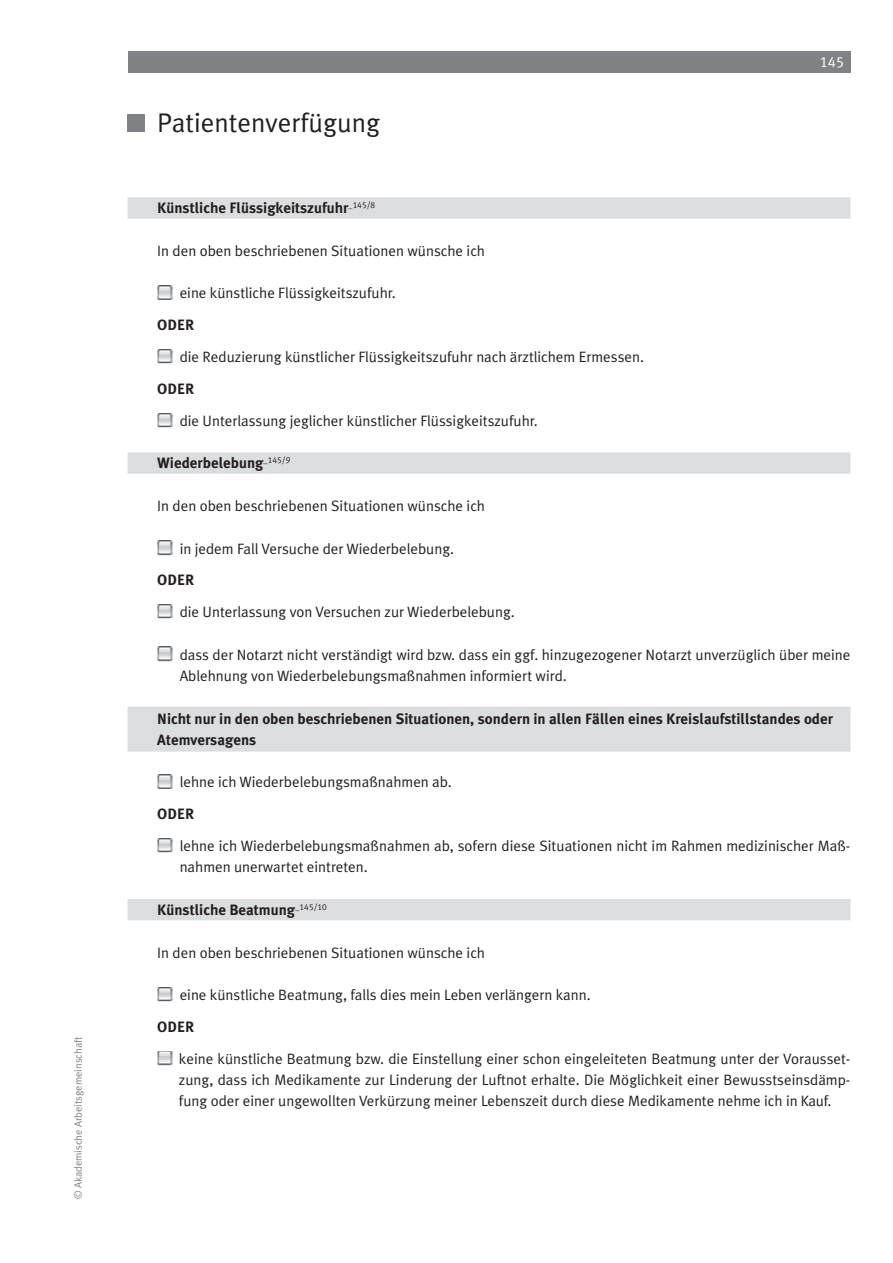
<style>
.page{position:relative;width:893px;height:1263px;background:#fff}
.page>*{position:absolute;margin:0;border:0;box-sizing:border-box;transform-origin:0 0}
.t1{font:27px "Meta Plus Normal";color:#231f20}
.t2{font:15px/21.3px "Meta Plus Normal";color:#231f20}
.t3{font:700 15px/21.3px "Meta Plus";color:#231f20}
.t4{font:15px "Meta Plus Normal Caps";color:#fff}
.t5{font:10.5px "Meta Plus Normal";color:#808285}
</style>
<div class="page">
<div style="left:128px;top:51px;width:722px;height:21px;background:#808285"></div>
<div style="left:128px;top:197px;width:722px;height:22px;background:#dcdddf"></div>
<div style="left:128px;top:452px;width:722px;height:22px;background:#dcdddf"></div>
<div style="left:128px;top:706px;width:722px;height:45px;background:#dcdddf"></div>
<div style="left:128px;top:899px;width:722px;height:21px;background:#dcdddf"></div>
<div style="left:128px;top:115px;width:17px;height:17px;background:#808285"></div>
<img style="left:157px;top:285px;width:15px;height:15px">
<img style="left:157px;top:349px;width:15px;height:15px">
<img style="left:157px;top:413px;width:15px;height:14px">
<img style="left:157px;top:541px;width:15px;height:14px">
<img style="left:157px;top:604px;width:15px;height:15px">
<img style="left:157px;top:647px;width:15px;height:14px">
<img style="left:157px;top:774px;width:15px;height:15px">
<img style="left:157px;top:838px;width:15px;height:15px">
<img style="left:157px;top:987px;width:15px;height:14px">
<img style="left:157px;top:1051px;width:15px;height:14px">
<p class="t5" style="left:72px;top:1199px;width:164px;rotate:-90deg">© Akademische Arbeitsgemeinschaft</p>
<h1 class="t1" style="left:157px;top:107px;width:224px">Patientenverfügung</h1>
<p class="t4" style="left:820px;top:53px;width:26px">145</p>
<p class="t3" style="left:157px;top:197px;width:219px">Künstliche Flüssigkeitszufuhr<sup>_145/8</sup></p>
<p class="t2" style="left:157px;top:240px;width:329px">In den oben beschriebenen Situationen wünsche ich</p>
<p class="t2" style="left:180px;top:282px;width:218px">eine künstliche Flüssigkeitszufuhr.</p>
<p class="t3" style="left:157px;top:314px;width:38px">ODER</p>
<p class="t2" style="left:180px;top:346px;width:466px">die Reduzierung künstlicher Flüssigkeitszufuhr nach ärztlichem Ermessen.</p>
<p class="t3" style="left:157px;top:378px;width:38px">ODER</p>
<p class="t2" style="left:180px;top:410px;width:360px">die Unterlassung jeglicher künstlicher Flüssigkeitszufuhr.</p>
<p class="t3" style="left:157px;top:452px;width:135px">Wiederbelebung<sup>_145/9</sup></p>
<p class="t2" style="left:157px;top:495px;width:329px">In den oben beschriebenen Situationen wünsche ich</p>
<p class="t2" style="left:180px;top:537px;width:276px">in jedem Fall Versuche der Wiederbelebung.</p>
<p class="t3" style="left:157px;top:569px;width:38px">ODER</p>
<p class="t2" style="left:180px;top:601px;width:337px">die Unterlassung von Versuchen zur Wiederbelebung.</p>
<p class="t2" style="left:180px;top:644px;width:672px">dass der Notarzt nicht verständigt wird bzw. dass ein ggf. hinzugezogener Notarzt unverzüglich über meine<br>Ablehnung von Wiederbelebungsmaßnahmen informiert wird.</p>
<p class="t3" style="left:157px;top:708px;width:677px">Nicht nur in den oben beschriebenen Situationen, sondern in allen Fällen eines Kreislaufstillstandes oder<br>Atemversagens</p>
<p class="t2" style="left:180px;top:771px;width:274px">lehne ich Wiederbelebungsmaßnahmen ab.</p>
<p class="t3" style="left:157px;top:803px;width:38px">ODER</p>
<p class="t2" style="left:180px;top:835px;width:672px">lehne ich Wiederbelebungsmaßnahmen ab, sofern diese Situationen nicht im Rahmen medizinischer Maß&shy;nahmen unerwartet eintreten.</p>
<p class="t3" style="left:157px;top:899px;width:171px">Künstliche Beatmung<sup>_145/10</sup></p>
<p class="t2" style="left:157px;top:941px;width:329px">In den oben beschriebenen Situationen wünsche ich</p>
<p class="t2" style="left:180px;top:984px;width:412px">eine künstliche Beatmung, falls dies mein Leben verlängern kann.</p>
<p class="t3" style="left:157px;top:1016px;width:38px">ODER</p>
<p class="t2" style="left:179px;top:1048px;width:673px;text-align:justify">keine künstliche Beatmung bzw. die Einstellung einer schon eingeleiteten Beatmung unter der Vorausset&shy;zung, dass ich Medikamente zur Linderung der Luftnot erhalte. Die Möglichkeit einer Bewusstseinsdämp&shy;fung oder einer ungewollten Verkürzung meiner Lebenszeit durch diese Medikamente nehme ich in Kauf.</p>
</div>
